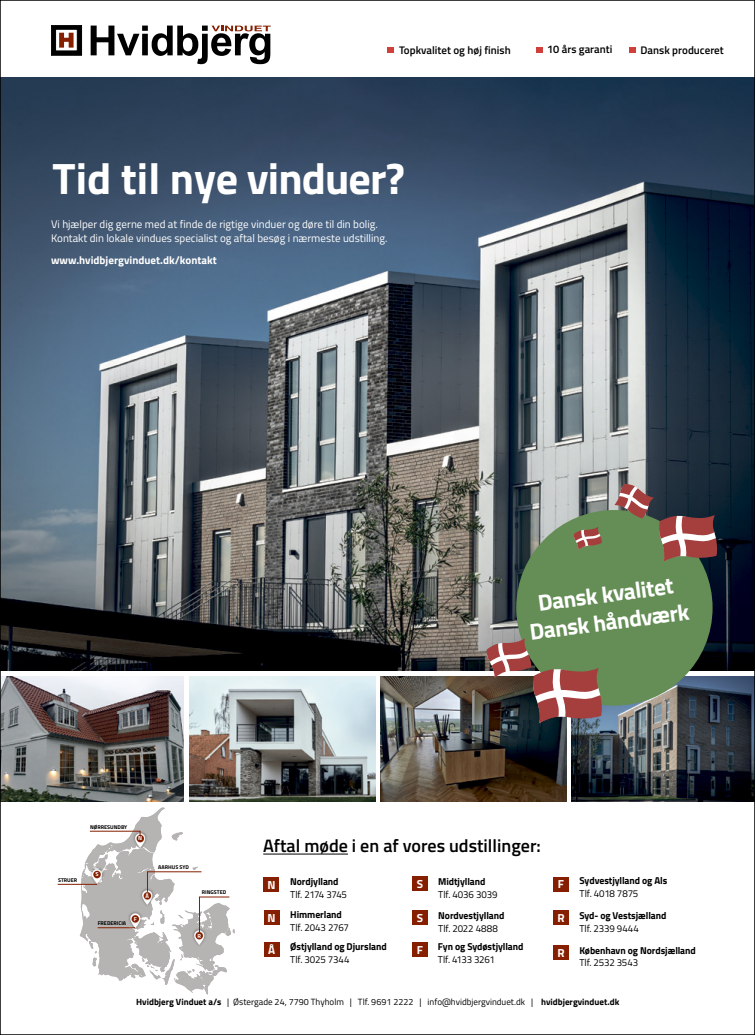
<style>
.page{position:relative;width:755px;height:1035px;background:#fff}
.page>*{position:absolute;margin:0;border:0;box-sizing:border-box;transform-origin:0 0}
.t1{font:700 44px "Titillium";letter-spacing:-.015em;color:#fff}
.t2{font:700 23px/27.7px "Titillium";color:#fff;text-align:center}
.t3{font:600 18px "Titillium";color:#000}
.t4{font:700 11.7px "Titillium";color:#fff}
.t5{font:11px/14px "Titillium";color:#fff}
.t6{font:600 11px "Titillium";color:#000}
.t7{font:700 11px "Titillium";color:#fff}
.t8{font:700 10px "Titillium";letter-spacing:-.005em;color:#000}
.t9{font:10px "Titillium";letter-spacing:-.01em;color:#000}
.t10{font:10px "Titillium";letter-spacing:-.035em;color:#000}
.t11{font:9px "Titillium";color:#000}
.t12{font:700 5.7px "Titillium";color:#fff}
.t13{font:700 5.4px "Titillium";color:#000}
.s1{font-weight:700}
</style>
<div class="page">
<img style="left:2px;top:78px;width:750px;height:593px">
<img style="left:2px;top:676px;width:182px;height:126px">
<img style="left:380px;top:676px;width:186px;height:126px">
<img style="left:189px;top:676px;width:186px;height:126px">
<img style="left:571px;top:676px;width:181px;height:126px">
<div style="left:516px;top:510px;width:196px;height:195px;background:#648e55;border-radius:50%"></div>
<svg style="left:614px;top:484px;width:102px;height:77px"></svg>
<svg style="left:574px;top:527px;width:27px;height:23px"></svg>
<svg style="left:486px;top:638px;width:115px;height:85px"></svg>
<svg style="left:51px;top:25px;width:31px;height:30px"></svg>
<svg style="left:91px;top:26px;width:179px;height:38px"></svg>
<svg style="left:387px;top:47px;width:6px;height:6px"></svg>
<div style="left:536px;top:47px;width:7px;height:6px;background:#d13f3a"></div>
<svg style="left:629px;top:47px;width:6px;height:6px"></svg>
<hr style="left:263px;top:854px;width:85px;height:1px;background:#000">
<div style="left:264px;top:877px;width:15px;height:14px;background:#851f00"></div>
<div style="left:264px;top:942px;width:15px;height:14px;background:#851f00"></div>
<div style="left:412px;top:877px;width:15px;height:14px;background:#851f00"></div>
<div style="left:412px;top:911px;width:15px;height:14px;background:#851f00"></div>
<div style="left:412px;top:942px;width:15px;height:14px;background:#851f00"></div>
<div style="left:553px;top:911px;width:15px;height:14px;background:#851f00"></div>
<div style="left:553px;top:945px;width:15px;height:14px;background:#851f00"></div>
<div style="left:264px;top:911px;width:15px;height:14px;background:#851f00"></div>
<div style="left:553px;top:877px;width:15px;height:14px;background:#851f00"></div>
<hr style="left:58px;top:884px;width:39px;height:1px;background:#851f00">
<svg style="left:80px;top:807px;width:155px;height:187px"></svg>
<div style="left:92px;top:869px;width:10px;height:10px;background:#000;opacity:.19"></div>
<div style="left:93px;top:871px;width:8px;height:7px;background:#851f00;border-radius:50%"></div>
<div style="left:135px;top:833px;width:10px;height:10px;background:#000;opacity:.19"></div>
<div style="left:136px;top:835px;width:8px;height:7px;background:#851f00;border-radius:50%"></div>
<div style="left:130px;top:913px;width:10px;height:11px;background:#000;opacity:.19"></div>
<div style="left:131px;top:915px;width:8px;height:7px;background:#851f00;border-radius:50%"></div>
<div style="left:142px;top:890px;width:10px;height:11px;background:#000;opacity:.19"></div>
<div style="left:144px;top:892px;width:7px;height:7px;background:#851f00;border-radius:50%"></div>
<div style="left:194px;top:930px;width:10px;height:10px;background:#000;opacity:.19"></div>
<div style="left:195px;top:932px;width:8px;height:7px;background:#851f00;border-radius:50%"></div>
<p class="t6" style="left:399px;top:42px;width:113px">Topkvalitet og høj finish</p>
<p class="t6" style="left:546px;top:41px;width:67px">10 års garanti</p>
<p class="t6" style="left:640px;top:42px;width:85px">Dansk produceret</p>
<h1 class="t1" style="left:52px;top:145px;width:353px">Tid til nye vinduer?</h1>
<p class="t5" style="left:51px;top:217px;width:338px">Vi hjælper dig gerne med at finde de rigtige vinduer og døre til din bolig.<br>Kontakt din lokale vindues specialist og aftal besøg i nærmeste udstilling.</p>
<p class="t7" style="left:51px;top:252px;width:167px">www.hvidbjergvinduet.dk/kontakt</p>
<p class="t13" style="left:90px;top:823px;width:39px">NØRRESUNDBY</p>
<h2 class="t2" style="left:523px;top:590px;width:162px;rotate:-8deg">Dansk kvalitet<br>Dansk håndværk</h2>
<p class="t13" style="left:58px;top:876px;width:21px">STRUER</p>
<p class="t12" style="left:138px;top:834px;width:5px">N</p>
<p class="t12" style="left:95px;top:870px;width:5px">S</p>
<p class="t13" style="left:98px;top:919px;width:30px">FREDERICIA</p>
<p class="t12" style="left:134px;top:914px;width:5px">F</p>
<p class="t12" style="left:145px;top:891px;width:5px">Å</p>
<p class="t13" style="left:158px;top:863px;width:32px">AARHUS SYD</p>
<p class="t13" style="left:202px;top:888px;width:26px">RINGSTED</p>
<p class="t12" style="left:197px;top:931px;width:5px">R</p>
<h3 class="t3" style="left:263px;top:832px;width:279px">Aftal møde i en af vores udstillinger:</h3>
<p class="t8" style="left:290px;top:874px;width:50px">Nordjylland</p>
<p class="t10" style="left:290px;top:887px;width:58px">Tlf. 2174 3745</p>
<p class="t8" style="left:438px;top:874px;width:49px">Midtjylland</p>
<p class="t9" style="left:438px;top:887px;width:61px">Tlf. 4036 3039</p>
<p class="t4" style="left:416px;top:875px;width:8px">S</p>
<p class="t4" style="left:267px;top:876px;width:10px">N</p>
<p class="t4" style="left:557px;top:875px;width:8px">F</p>
<p class="t8" style="left:579px;top:873px;width:89px">Sydvestjylland og Als</p>
<p class="t9" style="left:579px;top:886px;width:60px">Tlf. 4018 7875</p>
<p class="t4" style="left:267px;top:909px;width:10px">N</p>
<p class="t8" style="left:290px;top:907px;width:53px">Himmerland</p>
<p class="t9" style="left:290px;top:920px;width:60px">Tlf. 2043 2767</p>
<p class="t4" style="left:416px;top:909px;width:8px">S</p>
<p class="t8" style="left:438px;top:907px;width:68px">Nordvestjylland</p>
<p class="t9" style="left:438px;top:920px;width:61px">Tlf. 2022 4888</p>
<p class="t4" style="left:557px;top:909px;width:9px">R</p>
<p class="t8" style="left:579px;top:908px;width:89px">Syd- og Vestsjælland</p>
<p class="t9" style="left:579px;top:921px;width:61px">Tlf. 2339 9444</p>
<p class="t4" style="left:268px;top:940px;width:9px">Å</p>
<p class="t8" style="left:290px;top:939px;width:98px">Østjylland og Djursland</p>
<p class="t9" style="left:290px;top:952px;width:61px">Tlf. 3025 7344</p>
<p class="t4" style="left:416px;top:941px;width:8px">F</p>
<p class="t8" style="left:437px;top:938px;width:87px">Fyn og Sydøstjylland</p>
<p class="t9" style="left:437px;top:952px;width:58px">Tlf. 4133 3261</p>
<p class="t4" style="left:557px;top:943px;width:9px">R</p>
<p class="t8" style="left:579px;top:942px;width:118px">København og Nordsjælland</p>
<p class="t9" style="left:579px;top:955px;width:60px">Tlf. 2532 3543</p>
<p class="t11" style="left:136px;top:995px;width:484px"><span class="s1">Hvidbjerg Vinduet a/s</span> | Østergade 24, 7790 Thyholm | Tlf. 9691 2222 | info@hvidbjergvinduet.dk | <span class="s1">hvidbjergvinduet.dk</span></p>
</div>
